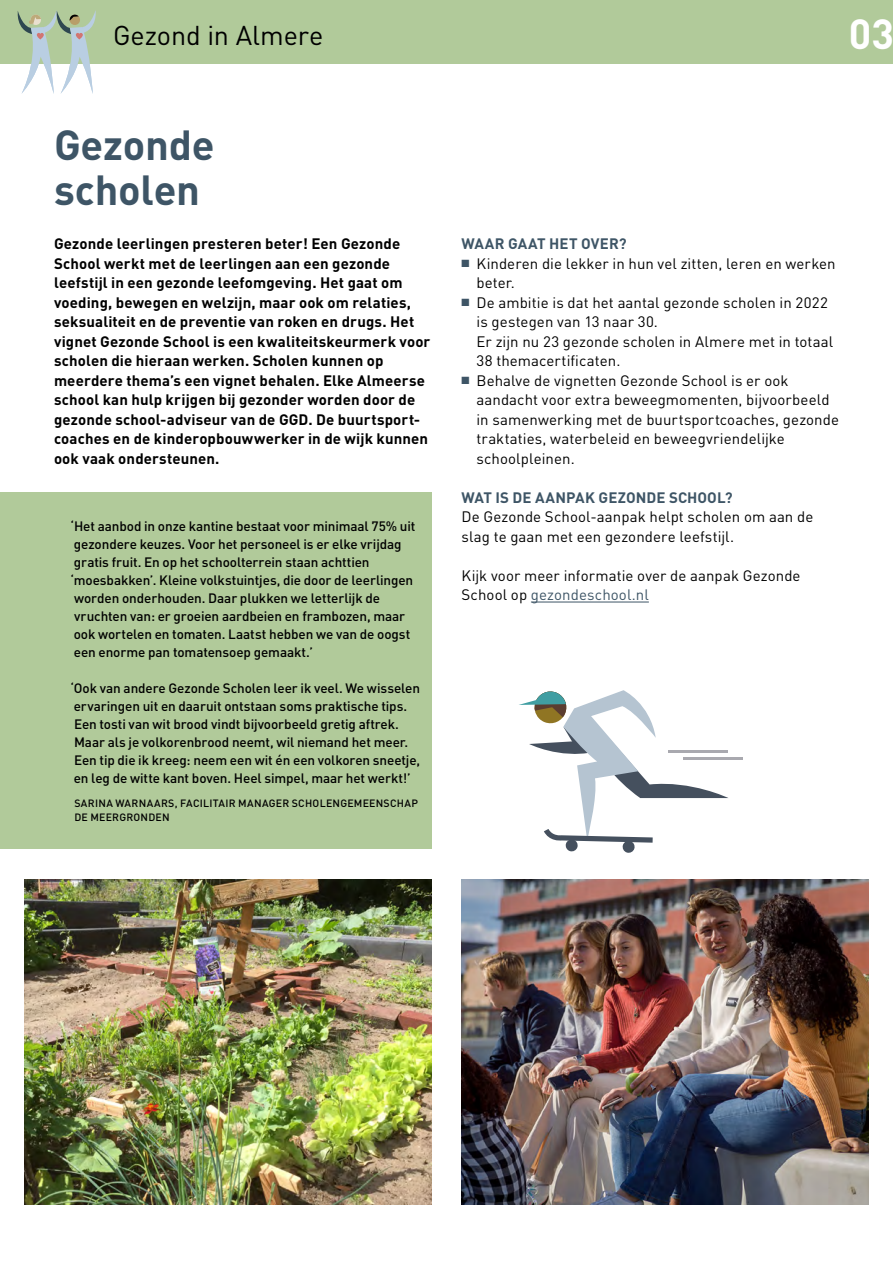
<style>
.page{position:relative;width:893px;height:1263px;background:#fff}
.page>*{position:absolute;margin:0;border:0;box-sizing:border-box;transform-origin:0 0}
.Artikelkop{font:700 41.55px/45px "DIN";letter-spacing:-.005em;color:#3e5566}
.t1{font:700 41.55px "DIN";color:#fff}
.t2{font:26.85px "DIN";letter-spacing:-.005em;color:#000}
.body{font:15px/19.5px "DIN";letter-spacing:.005em;color:#000}
.body-2{font:700 15px/19.5px "DIN";letter-spacing:.01em;color:#000}
.subheading{font:700 15px "DIN";letter-spacing:.005em;color:#3e5566}
.t3{font:500 13.5px/18px "DIN";letter-spacing:-.01em;color:#000}
.t4{font:500 10.5px/13.5px "DIN";letter-spacing:.025em;color:#000}
.s1{color:#3e5566}
</style>
<div class="page">
<div style="left:0;top:493px;width:431px;height:356px;background:#b1ca9a"></div>
<svg style="left:519px;top:690px;width:209px;height:163px"></svg>
<hr style="left:683px;top:758px;width:60px;height:2px;background:#a9a9af">
<hr style="left:667px;top:750px;width:60px;height:2px;background:#a9a9af">
<img style="left:461px;top:879px;width:407px;height:325px">
<img style="left:24px;top:879px;width:407px;height:325px">
<div style="left:0;top:0;width:892px;height:64px;background:#b1ca9a"></div>
<svg style="left:17px;top:10px;width:79px;height:84px"></svg>
<hr style="left:531px;top:602px;width:118px;height:1px;background:#3e5566">
<h2 class="t2" style="left:113px;top:20px;width:212px">Gezond in Almere</h2>
<h1 class="t1" style="left:848px;top:6px;width:47px">40 3</h1>
<h1 class="Artikelkop" style="left:54px;top:121px;width:162px">Gezonde scholen</h1>
<p class="body-2" style="left:54px;top:233px;width:378px">Gezonde leerlingen presteren beter! Een Gezonde School werkt met de leerlingen aan een gezonde leefstijl in een gezonde leefomgeving. Het gaat om voeding, bewegen en welzijn, maar ook om relaties, seksualiteit en de preventie van roken en drugs. Het vignet Gezonde School is een kwaliteitskeurmerk voor scholen die hieraan werken. Scholen kunnen op meerdere thema’s een vignet behalen. Elke Almeerse school kan hulp krijgen bij gezonder worden door de gezonde school-adviseur van de GGD. De buurtsport&shy;coaches en de kinderopbouwwerker in de wijk kunnen ook vaak ondersteunen.</p>
<h2 class="subheading" style="left:461px;top:234px;width:167px">WAAR GAAT HET OVER?</h2>
<p class="body" style="left:476px;top:254px;width:360px;text-indent:-15px"><span class="s1">■</span> Kinderen die lekker in hun vel zitten, leren en werken beter.</p>
<p class="body" style="left:476px;top:293px;width:358px;text-indent:-15px"><span class="s1">■</span> De ambitie is dat het aantal gezonde scholen in 2022 is gestegen van 13 naar 30.<br>Er zijn nu 23 gezonde scholen in Almere met in totaal 38 themacertificaten.</p>
<p class="body" style="left:476px;top:371px;width:364px;text-indent:-15px"><span class="s1">■</span> Behalve de vignetten Gezonde School is er ook aandacht voor extra beweegmomenten, bijvoorbeeld in samenwerking met de buurtsportcoaches, gezonde traktaties, waterbeleid en beweegvriendelijke schoolpleinen.</p>
<h2 class="subheading" style="left:461px;top:487px;width:273px">WAT IS DE AANPAK GEZONDE SCHOOL?</h2>
<p class="body" style="left:461px;top:507px;width:353px">De Gezonde School-aanpak helpt scholen om aan de slag te gaan met een gezondere leefstijl.</p>
<p class="body" style="left:461px;top:566px;width:340px">Kijk voor meer informatie over de aanpak Gezonde<br>School op <span class="s1">gezondeschool.nl</span></p>
<p class="t3" style="left:71px;top:517px;width:346px">‘Het aanbod in onze kantine bestaat voor minimaal 75% uit gezondere keuzes. Voor het personeel is er elke vrijdag gratis fruit. En op het schoolterrein staan achttien ‘moesbakken’. Kleine volkstuintjes, die door de leerlingen worden onderhouden. Daar plukken we letterlijk de vruchten van: er groeien aardbeien en frambozen, maar ook wortelen en tomaten. Laatst hebben we van de oogst een enorme pan tomatensoep gemaakt.’</p>
<p class="t3" style="left:71px;top:679px;width:351px">‘Ook van andere Gezonde Scholen leer ik veel. We wisselen ervaringen uit en daaruit ontstaan soms praktische tips.<br>Een tosti van wit brood vindt bijvoorbeeld gretig aftrek.<br>Maar als je volkorenbrood neemt, wil niemand het meer.<br>Een tip die ik kreeg: neem een wit én een volkoren sneetje, en leg de witte kant boven. Heel simpel, maar het werkt!’</p>
<p class="t4" style="left:74px;top:796px;width:345px">SARINA WARNAARS, FACILITAIR MANAGER SCHOLENGEMEENSCHAP<br>DE MEERGRONDEN</p>
</div>
